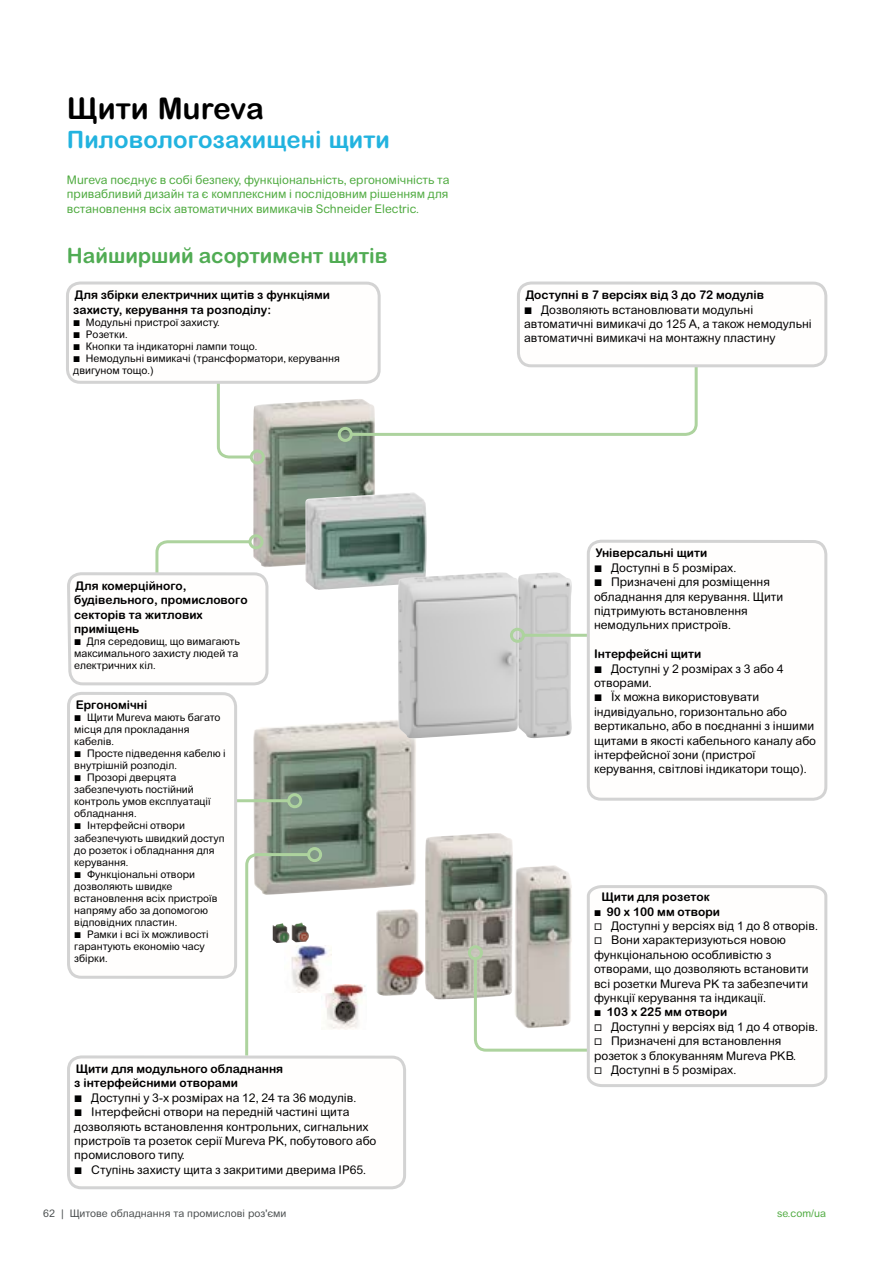
<style>
.page{position:relative;width:893px;height:1263px;background:#fff}
.page>*{position:absolute;margin:0;border:0;box-sizing:border-box;transform-origin:0 0}
.t1{font:700 30px "Arial Rounded MT Pro Cyr";color:#000}
.t2{font:700 24px "Arial Rounded MT Pro Cyr";color:#22b3df}
.t3{font:700 21px "Arial Rounded MT Pro Cyr";color:#51ac54}
.t4{font:12px/14.4px "Arial Rounded MT Pro Cyr";color:#000}
.t5{font:12px/14.4px "Arial Rounded MT Pro Cyr";color:#4eaa3f;text-align:justify}
.t6{font:700 12px/14.4px "Arial Rounded MT Pro Cyr";color:#000}
.t7{font:10.5px/12px "Arial Rounded MT Pro Cyr";color:#000}
.t8{font:10.5px "Arial Rounded MT Pro Cyr";color:#4a4e4f}
.t9{font:10.5px "Arial Rounded MT Pro Cyr";color:#4eaa3f}
.s1{font-family:"Graph Schneider"}
.s2{font-weight:700}
.s3{font-family:"Graph Schneider";font-size:10.5px}
</style>
<div class="page">
<img style="left:398px;top:572px;width:174px;height:166px">
<img style="left:253px;top:719px;width:163px;height:173px">
<img style="left:253px;top:399px;width:122px;height:168px">
<img style="left:425px;top:833px;width:88px;height:166px">
<img style="left:321px;top:985px;width:45px;height:45px">
<img style="left:312px;top:945px;width:20px;height:47px">
<img style="left:305px;top:492px;width:122px;height:98px">
<img style="left:406px;top:583px;width:105px;height:145px">
<img style="left:376px;top:909px;width:49px;height:87px">
<img style="left:515px;top:865px;width:57px;height:91px">
<svg style="left:237px;top:798px;width:55px;height:6px"></svg>
<div style="left:287px;top:793px;width:15px;height:15px;border:3px solid #add39e;border-radius:50%"></div>
<svg style="left:520px;top:632px;width:67px;height:6px"></svg>
<div style="left:510px;top:628px;width:15px;height:15px;border:3px solid #add39e;border-radius:50%"></div>
<div style="left:67px;top:1055px;width:339px;height:134px;border:3px solid #d3d3d3;border-radius:13px"></div>
<div style="left:249px;top:534px;width:15px;height:15px;border:3px solid #add39e;border-radius:50%"></div>
<svg style="left:244px;top:851px;width:68px;height:207px"></svg>
<div style="left:307px;top:847px;width:15px;height:15px;border:3px solid #add39e;border-radius:50%"></div>
<svg style="left:472px;top:956px;width:113px;height:96px"></svg>
<div style="left:468px;top:945px;width:15px;height:15px;border:3px solid #add39e;border-radius:50%"></div>
<svg style="left:216px;top:384px;width:38px;height:76px"></svg>
<div style="left:250px;top:449px;width:15px;height:15px;border:3px solid #add39e;border-radius:50%"></div>
<svg style="left:348px;top:362px;width:351px;height:75px"></svg>
<div style="left:338px;top:427px;width:15px;height:15px;border:3px solid #add39e;border-radius:50%"></div>
<div style="left:518px;top:283px;width:308px;height:83px;background:#fffefd;border-radius:13px"></div>
<div style="left:517px;top:281px;width:310px;height:86px;border:3px solid #d3d3d3;border-radius:13px"></div>
<div style="left:67px;top:283px;width:312px;height:99px;background:#fffefd;border-radius:13px"></div>
<div style="left:66px;top:281px;width:315px;height:103px;border:3px solid #d3d3d3;border-radius:13px"></div>
<div style="left:67px;top:692px;width:170px;height:287px;border:3px solid #d3d3d3;border-radius:13px"></div>
<svg style="left:585px;top:885px;width:243px;height:202px"></svg>
<svg style="left:67px;top:539px;width:203px;height:147px"></svg>
<div style="left:587px;top:540px;width:240px;height:261px;border:3px solid #d3d3d3;border-radius:13px"></div>
<h1 class="t1" style="left:67px;top:90px;width:198px">Щити Mureva</h1>
<h2 class="t2" style="left:67px;top:125px;width:324px">Пиловологозахищені щити</h2>
<p class="t5" style="left:67px;top:173px;width:384px">Mureva поєднує в собі безпеку, функціональність, ергономічність та привабливий дизайн та є комплексним і послідовним рішенням для встановлення всіх автоматичних вимикачів Schneider Electric.</p>
<h3 class="t3" style="left:67px;top:243px;width:322px">Найширший асортимент щитів</h3>
<p class="t6" style="left:73px;top:288px;width:258px">Для збірки електричних щитів з функціями захисту, керування та розподілу:</p>
<p class="t7" style="left:73px;top:316px;width:268px"><span class="s1">b</span> Модульні пристрої захисту.<br><span class="s1">b</span> Розетки.<br><span class="s1">b</span> Кнопки та індикаторні лампи тощо.<br><span class="s1">b</span> Немодульні вимикачі (трансформатори, керування двигуном тощо.)</p>
<p class="t6" style="left:74px;top:579px;width:175px">Для комерційного, будівельного, промислового секторів та житлових приміщень</p>
<p class="t7" style="left:74px;top:636px;width:167px"><span class="s1">b</span> Для середовищ, що вимагають максимального захисту людей та електричних кіл.</p>
<p class="t6" style="left:76px;top:698px;width:73px">Ергономічні</p>
<p class="t7" style="left:74px;top:712px;width:153px"><span class="s1">b</span> Щити Mureva мають багато місця для прокладання кабелів.<br><span class="s1">b</span> Просте підведення кабелю і внутрішній розподіл.<br><span class="s1">b</span> Прозорі дверцята забезпечують постійний контроль умов експлуатації обладнання.<br><span class="s1">b</span> Інтерфейсні отвори забезпечують швидкий доступ до розеток і обладнання для керування.<br><span class="s1">b</span> Функціональні отвори дозволяють швидке встановлення всіх пристроїв напряму або за допомогою відповідних пластин.<br><span class="s1">b</span> Рамки і всі їх можливості гарантують економію часу збірки.</p>
<p class="t4" style="left:74px;top:1062px;width:304px"><span class="s2">Щити для модульного обладнання<br>з інтерфейсними отворами<br></span><span class="s1">b</span> Доступні у 3-х розмірах на 12, 24 та 36 модулів.<br><span class="s1">b</span> Інтерфейсні отвори на передній частині щита дозволяють встановлення контрольних, сигнальних пристроїв та розеток серії Mureva PK, побутового або промислового типу.<br><span class="s1">b</span> Ступінь захисту щита з закритими дверима IP65.</p>
<p class="t4" style="left:524px;top:288px;width:289px"><span class="s2">Доступні в 7 версіях від 3 до 72 модулів<br></span><span class="s1">b</span> Дозволяють встановлювати модульні автоматичні вимикачі до 125 А, а також немодульні автоматичні вимикачі на монтажну пластину</p>
<p class="t4" style="left:594px;top:546px;width:191px"><span class="s2">Універсальні щити<br></span><span class="s1">b</span> Доступні в 5 розмірах.<br><span class="s1">b</span> Призначені для розміщення обладнання для керування. Щити підтримують встановлення немодульних пристроїв.</p>
<p class="t4" style="left:594px;top:647px;width:224px"><span class="s2">Інтерфейсні щити<br></span><span class="s1">b</span> Доступні у 2 розмірах з 3 або 4 отворами.<br><span class="s1">b</span> Їх можна використовувати індивідуально, горизонтально або вертикально, або в поєднанні з іншими щитами в якості кабельного каналу або інтерфейсної зони (пристрої керування, світлові індикатори тощо).</p>
<p class="t4" style="left:594px;top:890px;width:225px;text-indent:7px"><span class="s2">Щити для розеток<br></span><span class="s3">b</span> <span class="s2">90 x 100 мм отвори<br></span><span class="s1">v</span> Доступні у версіях від 1 до 8 отворів. <span class="s1">v</span> Вони характеризуються новою функціональною особливістю з отворами, що дозволяють встановити всі розетки Mureva PK та забезпечити функції керування та індикації.<br><span class="s3">b</span> <span class="s2">103 x 225 мм отвори<br></span><span class="s1">v</span> Доступні у версіях від 1 до 4 отворів. <span class="s1">v</span> Призначені для встановлення розеток з блокуванням Mureva PKB.<br><span class="s1">v</span> Доступні в 5 розмірах.</p>
<p class="t8" style="left:43px;top:1207px;width:245px">62 | Щитове обладнання та промислові роз'єми</p>
<p class="t9" style="left:777px;top:1207px;width:50px">se.com/ua</p>
</div>
